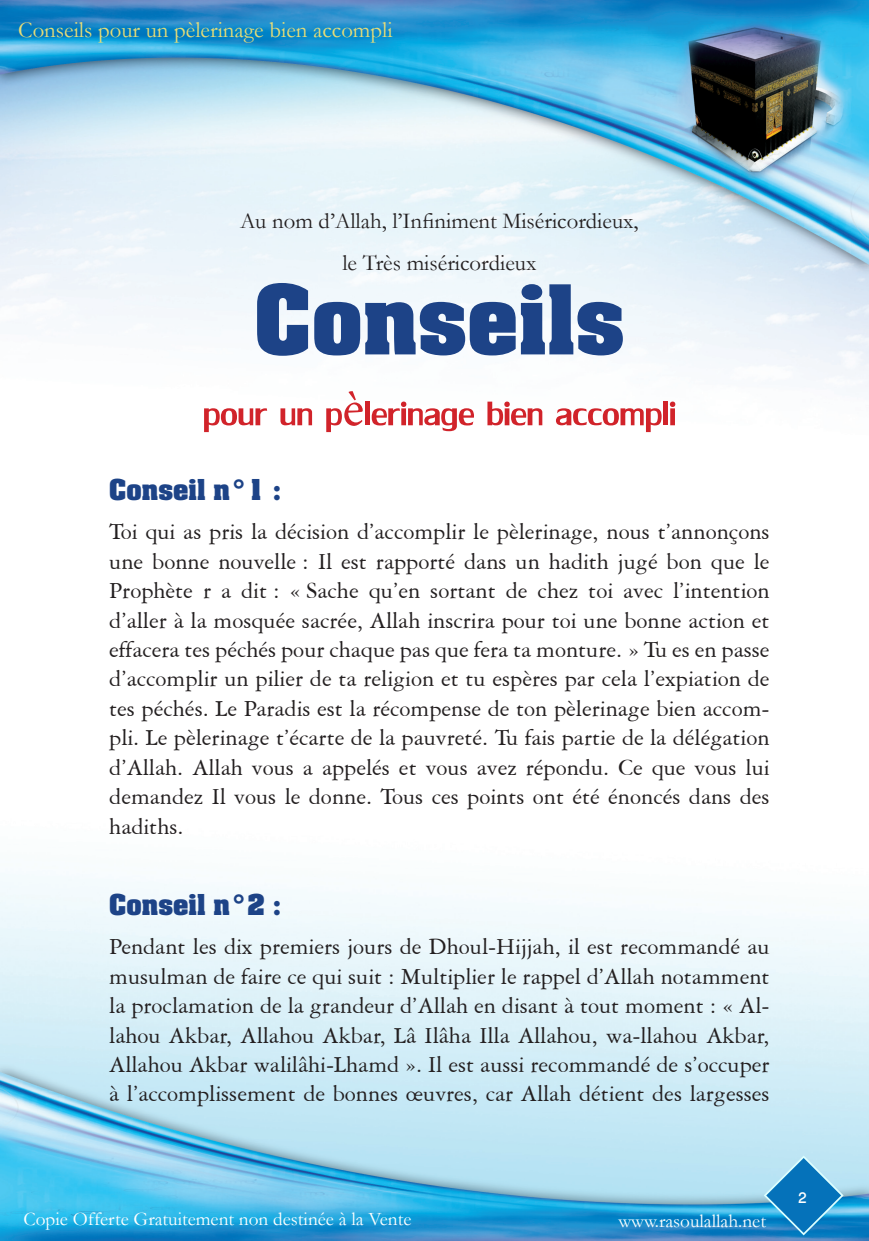
<style>
.page{position:relative;width:869px;height:1241px;background:#fff}
.page>*{position:absolute;margin:0;border:0;box-sizing:border-box;transform-origin:0 0}
.big_address{font:700 105px "Aachen EF";color:#1d4387}
.LilyUPC_29_reg{font:50.75px "Lily UPC";color:#d1232a}
.AachenEF_18_titles{font:700 31.5px "Aachen EF";color:#1d4387}
.AmeriGarmnd_BT_14_bo{font:24.5px/29.4px "American Garamond BT";color:#231f20;text-align:justify}
.IrisUPC_18_reg{font:22.75px "Garamond";color:#231f20}
.t1{font:22.75px "Garamond";color:#e8dd76}
.t2{font:500 21px "Win Soft Pro";color:#fff}
.t3{font:19.25px "Garamond";color:#fff}
.s1{font-family:"Minion Pro"}
</style>
<div class="page">
<img style="left:0;top:0;width:868px;height:1240px">
<svg style="left:762px;top:1154px;width:82px;height:82px;background:#479fd1"></svg>
<p class="t1" style="left:18px;top:15px;width:376px">Conseils pour un pèlerinage bien accompli</p>
<p class="IrisUPC_18_reg" style="left:240px;top:206px;width:399px">Au nom d’Allah, l’Infiniment Miséricordieux,</p>
<p class="IrisUPC_18_reg" style="left:342px;top:248px;width:195px">le Très miséricordieux</p>
<p class="big_address" style="left:254px;top:260px;width:372px">Conseils</p>
<p class="LilyUPC_29_reg" style="left:203px;top:390px;width:474px">pour un p<span class="s1">è</span>lerinage bien accompli</p>
<p class="AachenEF_18_titles" style="left:109px;top:471px;width:173px">Conseil n°1 :</p>
<p class="AmeriGarmnd_BT_14_bo" style="left:109px;top:516px;width:661px">Toi qui as pris la décision d’accomplir le pèlerinage, nous t’annonçons une bonne nouvelle : Il est rapporté dans un hadith jugé bon que le Prophète r a dit : « Sache qu’en sortant de chez toi avec l’intention d’aller à la mosquée sacrée, Allah inscrira pour toi une bonne action et effacera tes péchés pour chaque pas que fera ta monture. » Tu es en passe d’accomplir un pilier de ta religion et tu espères par cela l’expiation de tes péchés. Le Paradis est la récompense de ton pèlerinage bien accom&shy;pli. Le pèlerinage t’écarte de la pauvreté. Tu fais partie de la délégation d’Allah. Allah vous a appelés et vous avez répondu. Ce que vous lui demandez Il vous le donne. Tous ces points ont été énoncés dans des hadiths.</p>
<p class="AachenEF_18_titles" style="left:109px;top:886px;width:173px">Conseil n°2 :</p>
<p class="AmeriGarmnd_BT_14_bo" style="left:109px;top:931px;width:661px">Pendant les dix premiers jours de Dhoul-Hijjah, il est recommandé au musulman de faire ce qui suit : Multiplier le rappel d’Allah notamment la proclamation de la grandeur d’Allah en disant à tout moment : « Al&shy;lahou Akbar, Allahou Akbar, Lâ Ilâha Illa Allahou, wa-llahou Akbar, Allahou Akbar walilâhi-Lhamd ». Il est aussi recommandé de s’occuper à l’accomplissement de bonnes œuvres, car Allah détient des largesses</p>
<p class="t3" style="left:24px;top:1205px;width:389px">Copie Offerte Gratuitement non destinée à la Vente</p>
<p class="t3" style="left:618px;top:1207px;width:149px">www.rasoulallah.net</p>
<p class="t2" style="left:797px;top:1182px;width:10px">2</p>
</div>
